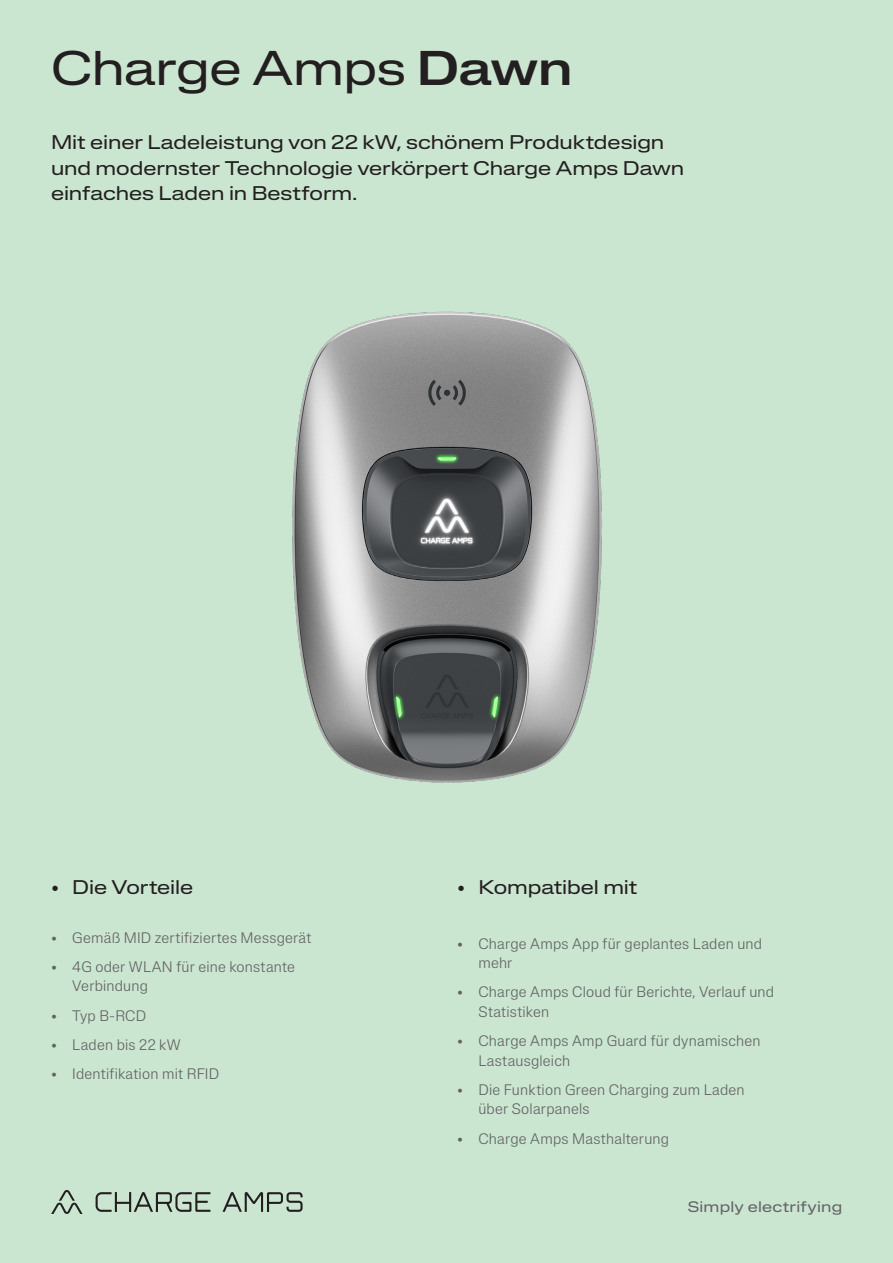
<style>
.page{position:relative;width:893px;height:1263px;background:#cbe6d0}
.page>*{position:absolute;margin:0;border:0;box-sizing:border-box;transform-origin:0 0}
.Headline_36_36{font:expanded 48px "Lateral";letter-spacing:-.01em;color:#231f20}
.Headline_13_17{font:expanded 19.5px/25.3px "Lateral";letter-spacing:-.005em;color:#231f20}
.t1{font:300 15px/19.5px "Lateral Standard";letter-spacing:.015em;color:#636366}
.Noter{font:expanded 15px "Lateral";letter-spacing:.015em;color:#636366}
.s1{font-weight:500}
</style>
<div class="page">
<svg style="left:51px;top:1190px;width:252px;height:24px"></svg>
<img style="left:292px;top:311px;width:310px;height:472px">
<p class="Headline_36_36" style="left:51px;top:40px;width:523px">Charge Amps <span class="s1">Dawn</span></p>
<p class="Headline_13_17" style="left:51px;top:129px;width:635px">Mit einer Ladeleistung von 22 kW, schönem Produktdesign und modernster Technologie verkörpert Charge Amps Dawn einfaches Laden in Bestform.</p>
<p class="Headline_13_17" style="left:51px;top:874px;width:144px">• Die Vorteile</p>
<p class="t1" style="left:51px;top:927px;width:262px">• Gemäß MID zertifiziertes Messgerät</p>
<p class="t1" style="left:72px;top:957px;width:224px;text-indent:-21px">• 4G oder WLAN für eine konstante<br>Verbindung</p>
<p class="t1" style="left:51px;top:1005px;width:97px">• Typ B-RCD</p>
<p class="t1" style="left:51px;top:1035px;width:131px">• Laden bis 22 kW</p>
<p class="t1" style="left:51px;top:1064px;width:170px">• Identifikation mit RFID</p>
<p class="Headline_13_17" style="left:457px;top:874px;width:182px">• Kompatibel mit</p>
<p class="t1" style="left:478px;top:933px;width:285px;text-indent:-21px">• Charge Amps App für geplantes Laden und mehr</p>
<p class="t1" style="left:478px;top:982px;width:297px;text-indent:-21px">• Charge Amps Cloud für Berichte, Verlauf und<br>Statistiken</p>
<p class="t1" style="left:478px;top:1031px;width:284px;text-indent:-21px">• Charge Amps Amp Guard für dynamischen<br>Lastausgleich</p>
<p class="t1" style="left:478px;top:1080px;width:268px;text-indent:-21px">• Die Funktion Green Charging zum Laden über Solarpanels</p>
<p class="t1" style="left:457px;top:1128px;width:213px">• Charge Amps Masthalterung</p>
<p class="Noter" style="left:688px;top:1198px;width:156px">Simply electrifying</p>
</div>
